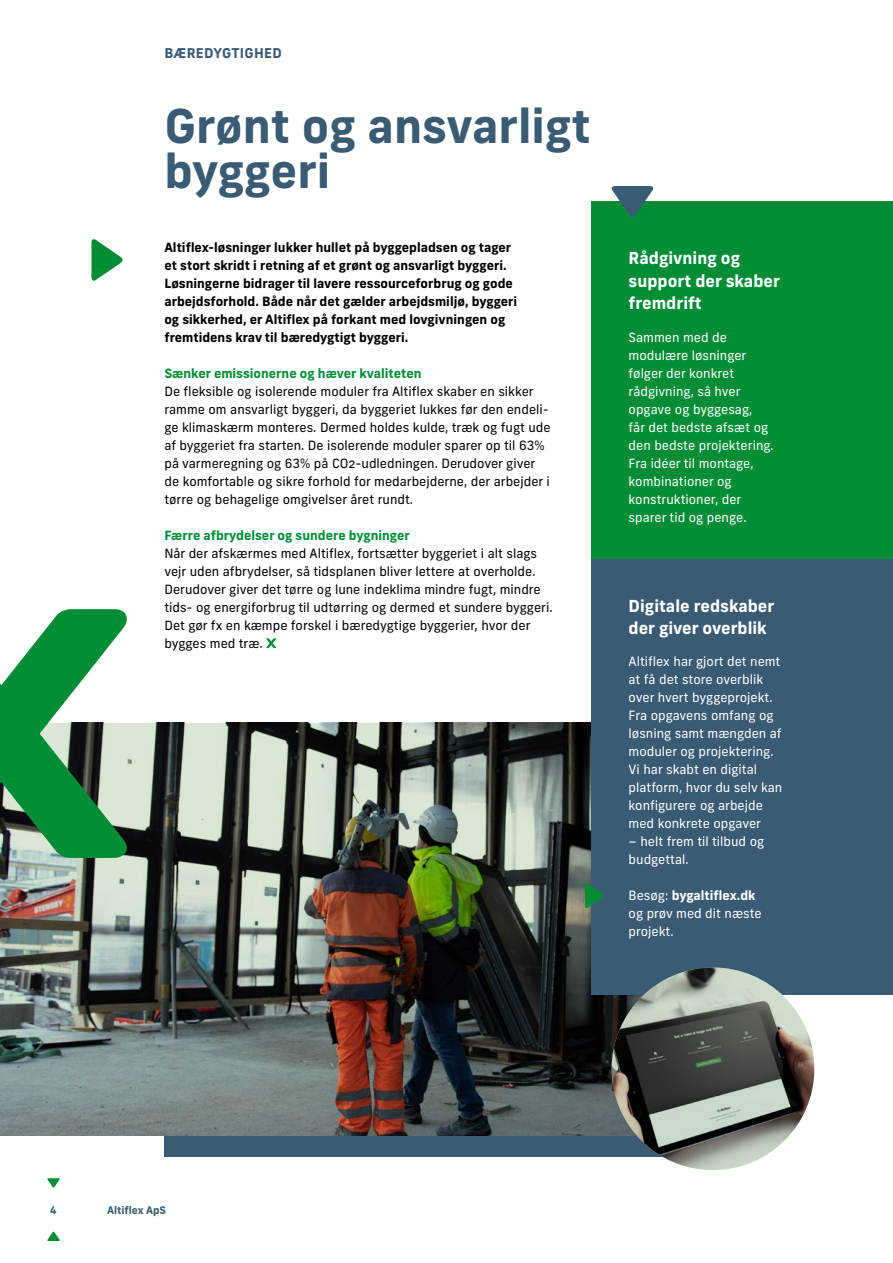
<style>
.page{position:relative;width:893px;height:1263px;background:#fff}
.page>*{position:absolute;margin:0;border:0;box-sizing:border-box;transform-origin:0 0}
.t1{font:700 46.5px/45px "New Frank";color:#395b73}
.t2{font:700 16.5px/22.5px "New Frank";color:#fff}
.t3{font:700 13.5px "New Frank";letter-spacing:.02em;color:#395b73}
.t4{font:12.75px/18px "New Frank";color:#000}
.t5{font:12.75px/18px "New Frank";color:#fff}
.t6{font:700 12.75px/18px "New Frank";color:#000}
.t7{font:700 12.75px "New Frank";color:#008d36}
.t8{font:700 10.5px "New Frank";color:#395b73}
.s1{font-weight:700}
</style>
<div class="page">
<div style="left:591px;top:202px;width:302px;height:357px;background:#008d36"></div>
<div style="left:164px;top:748px;width:559px;height:409px;background:#395b73"></div>
<svg style="left:266px;top:638px;width:10px;height:10px"></svg>
<img style="left:0;top:723px;width:612px;height:412px">
<svg style="left:91px;top:239px;width:32px;height:42px"></svg>
<svg style="left:609px;top:186px;width:46px;height:31px"></svg>
<svg style="left:0;top:609px;width:129px;height:249px"></svg>
<div style="left:591px;top:559px;width:302px;height:436px;background:#395b73"></div>
<img style="left:612px;top:967px;width:202px;height:203px">
<svg style="left:585px;top:882px;width:19px;height:27px"></svg>
<svg style="left:47px;top:1178px;width:13px;height:10px"></svg>
<svg style="left:47px;top:1231px;width:13px;height:10px"></svg>
<p class="t3" style="left:165px;top:45px;width:119px">BÆREDYGTIGHED</p>
<h1 class="t1" style="left:164px;top:103px;width:428px">Grønt og ansvarligt byggeri</h1>
<p class="t6" style="left:164px;top:238px;width:354px">Altiflex-løsninger lukker hullet på byggepladsen og tager et stort skridt i retning af et grønt og ansvarligt byggeri.<br>Løsningerne bidrager til lavere ressourceforbrug og gode arbejdsforhold. Både når det gælder arbejdsmiljø, byggeri og sikkerhed, er Altiflex på forkant med lovgivningen og fremtidens krav til bæredygtigt byggeri.</p>
<p class="t7" style="left:164px;top:365px;width:258px">Sænker emissionerne og hæver kvaliteten</p>
<p class="t4" style="left:164px;top:382px;width:388px">De fleksible og isolerende moduler fra Altiflex skaber en sikker ramme om ansvarligt byggeri, da byggeriet lukkes før den endeli&shy;ge klimaskærm monteres. Dermed holdes kulde, træk og fugt ude af byggeriet fra starten. De isolerende moduler sparer op til 63% på varmeregning og 63% på CO2-udledningen. Derudover giver de komfortable og sikre forhold for medarbejderne, der arbejder i tørre og behagelige omgivelser året rundt.</p>
<p class="t7" style="left:164px;top:527px;width:247px">Færre afbrydelser og sundere bygninger</p>
<p class="t4" style="left:164px;top:544px;width:390px">Når der afskærmes med Altiflex, fortsætter byggeriet i alt slags vejr uden afbrydelser, så tidsplanen bliver lettere at overholde.<br>Derudover giver det tørre og lune indeklima mindre fugt, mindre tids- og energiforbrug til udtørring og dermed et sundere byggeri.<br>Det gør fx en kæmpe forskel i bæredygtige byggerier, hvor der bygges med træ.</p>
<p class="t2" style="left:629px;top:247px;width:153px">Rådgivning og support der skaber fremdrift</p>
<p class="t5" style="left:629px;top:328px;width:147px">Sammen med de modulære løsninger følger der konkret rådgivning, så hver opgave og byggesag,<br>får det bedste afsæt og den bedste projektering.<br>Fra idéer til montage, kombinationer og konstruktioner, der sparer tid og penge.</p>
<p class="t2" style="left:629px;top:594px;width:147px">Digitale redskaber der giver overblik</p>
<p class="t5" style="left:629px;top:652px;width:155px">Altiflex har gjort det nemt at få det store overblik over hvert byggeprojekt.<br>Fra opgavens omfang og løsning samt mængden af moduler og projektering.<br>Vi har skabt en digital platform, hvor du selv kan konfigurere og arbejde med konkrete opgaver</p>
<p class="t5" style="left:629px;top:832px;width:137px">– helt frem til tilbud og budgettal.</p>
<p class="t5" style="left:629px;top:886px;width:135px">Besøg: <span class="s1">bygaltiflex.dk </span>og prøv med dit næste projekt.</p>
<p class="t8" style="left:50px;top:1203px;width:8px">4</p>
<p class="t8" style="left:107px;top:1203px;width:60px">Altiflex ApS</p>
</div>
